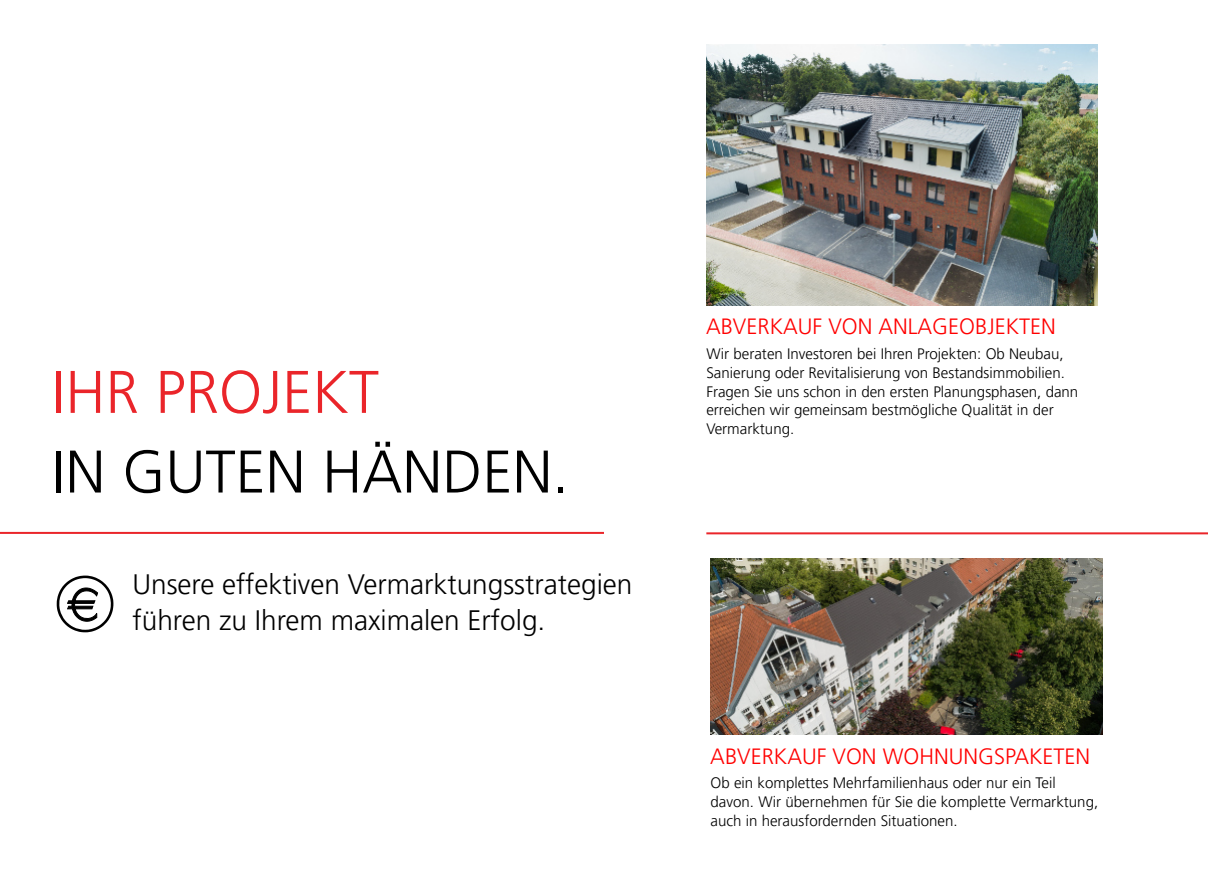
<style>
.page{position:relative;width:1208px;height:874px;background:#fff}
.page>*{position:absolute;margin:0;border:0;box-sizing:border-box;transform-origin:0 0}
.t1{font:300 60px "Frutiger LT Pro";color:#000}
.t2{font:300 60px "Frutiger LT Pro";color:#ea252a}
.t3{font:300 28px/36px "Frutiger LT Pro";color:#000}
.t4{font:300 22px "Frutiger LT Pro";color:#f00}
.t5{font:300 15px/18.8px "Frutiger LT Pro";color:#000}
</style>
<div class="page">
<hr style="left:706px;top:532px;width:502px;height:2px;background:#ea252a">
<hr style="left:0;top:531px;width:604px;height:2px;background:#ea252a">
<svg style="left:57px;top:575px;width:56px;height:57px"></svg>
<img style="left:706px;top:44px;width:392px;height:261px">
<img style="left:710px;top:558px;width:392px;height:176px">
<h1 class="t2" style="left:52px;top:367px;width:328px">IHR PROJEKT</h1>
<h1 class="t1" style="left:52px;top:447px;width:518px">IN GUTEN HÄNDEN.</h1>
<h2 class="t3" style="left:132px;top:568px;width:501px">Unsere effektiven Vermarktungsstrategien führen zu Ihrem maximalen Erfolg.</h2>
<h3 class="t4" style="left:706px;top:317px;width:351px">ABVERKAUF VON ANLAGEOBJEKTEN</h3>
<p class="t5" style="left:706px;top:345px;width:373px">Wir beraten Investoren bei Ihren Projekten: Ob Neubau, Sanierung oder Revitalisierung von Bestandsimmobilien.<br>Fragen Sie uns schon in den ersten Planungsphasen, dann erreichen wir gemeinsam bestmögliche Qualität in der Vermarktung.</p>
<h3 class="t4" style="left:710px;top:746px;width:381px">ABVERKAUF VON WOHNUNGSPAKETEN</h3>
<p class="t5" style="left:710px;top:774px;width:389px">Ob ein komplettes Mehrfamilienhaus oder nur ein Teil davon. Wir übernehmen für Sie die komplette Vermarktung, auch in herausfordernden Situationen.</p>
</div>
